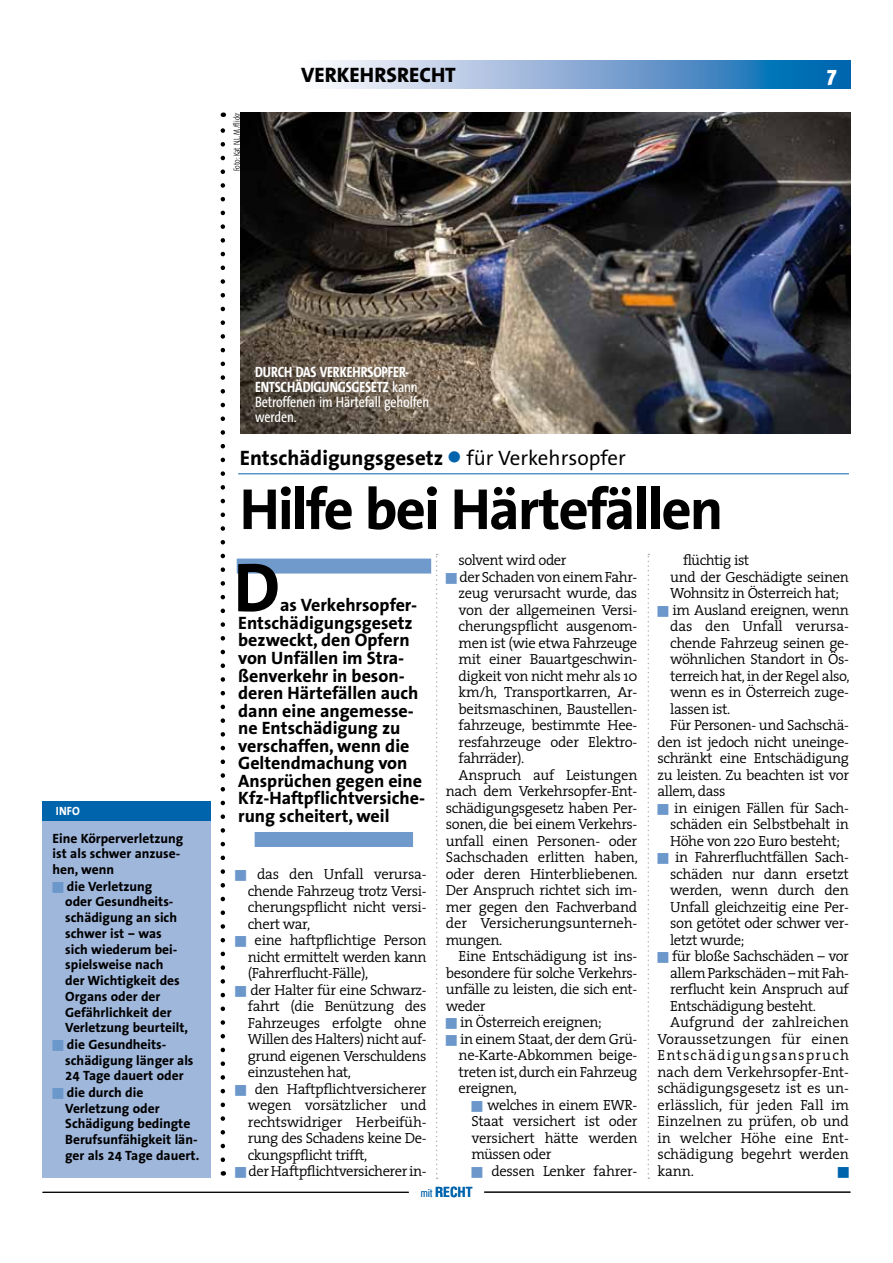
<style>
.page{position:relative;width:893px;height:1263px;background:#fff}
.page>*{position:absolute;margin:0;border:0;box-sizing:border-box;transform-origin:0 0}
.t1{font:700 70.05px "The Sans Correspondence";color:#000}
.t2{font:700 58.5px "The Sans Correspondence";letter-spacing:-.03em;color:#000}
.t3{font:700 21px "The Sans Correspondence";color:#000}
.t4{font:800 21px "The Sans";color:#000}
.t5{font:900 21px "Meta Plus";color:#fff}
.t6{font:700 18px/17.5px "The Sans Correspondence";color:#000}
.t7{font:700 15px/15px "The Sans Condensed";letter-spacing:-.01em;color:#fff}
.t8{font:300 14.7px/16.5px "The Serif";letter-spacing:-.025em;color:#000;text-align:justify}
.t9{font:300 14.7px "The Serif";letter-spacing:-.005em;color:#000}
.t10{font:300 14.7px "The Serif";color:#000}
.t11{font:300 14.7px "The Serif";letter-spacing:.08em;color:#000}
.t12{font:14.7px "Zapf Dingbats";color:#0064ad}
.t13{font:700 13.5px/15.8px "The Sans Correspondence";color:#000}
.t14{font:700 condensed 13.5px "Helvetica";color:#0064ad}
.t15{font:700 12px "The Sans Correspondence";color:#fff;scale:.92 1}
.t16{font:300 9px "The Sans Condensed";letter-spacing:-.01em;color:#000;scale:.9 1}
.s1{color:#6b97cb}
.s2{font-weight:400}
.s3{color:#0064ad}
.s4{font-weight:300;font-size:10.5px}
</style>
<div class="page">
<svg style="left:327px;top:60px;width:523px;height:28px;background:#7ca8d3"></svg>
<svg style="left:221px;top:113px;width:4px;height:1047px"></svg>
<div style="left:255px;top:832px;width:158px;height:15px;background:#709acc"></div>
<div style="left:237px;top:558px;width:194px;height:15px;background:#709acc"></div>
<hr style="left:238px;top:473px;width:611px;height:1px;background:#0064ad">
<svg style="left:436px;top:554px;width:2px;height:625px"></svg>
<svg style="left:648px;top:554px;width:1px;height:625px"></svg>
<div style="left:43px;top:801px;width:168px;height:376px;background:#a0b7dc"></div>
<div style="left:43px;top:801px;width:168px;height:20px;background:#0064ad"></div>
<hr style="left:43px;top:1192px;width:366px;height:1px;background:#000">
<hr style="left:484px;top:1192px;width:366px;height:1px;background:#000">
<img style="left:241px;top:112px;width:609px;height:321px">
<p class="t16" style="left:232px;top:171px;width:67px;rotate:-90deg">Foto: Kat N.L.M./flickr</p>
<h3 class="t4" style="left:301px;top:57px;width:156px">VERKEHRSRECHT</h3>
<h3 class="t5" style="left:827px;top:62px;width:11px">7</h3>
<p class="t15" style="left:56px;top:804px;width:26px">Info</p>
<p class="t13" style="left:52px;top:831px;width:132px">Eine Körperverletzung ist als schwer anzuse&shy;hen, wenn</p>
<p class="t13" style="left:65px;top:879px;width:124px;text-indent:-13px"><span class="s1">■</span> die Verletzung<br>oder Gesundheits&shy;schädigung an sich schwer ist – was<br>sich wiederum bei&shy;spielsweise nach<br>der Wichtigkeit des<br>Organs oder der<br>Gefährlichkeit der<br>Verletzung beurteilt,</p>
<p class="t13" style="left:65px;top:1037px;width:130px;text-indent:-13px"><span class="s1">■</span> die Gesundheits&shy;schädigung länger als<br>24 Tage dauert oder</p>
<p class="t13" style="left:65px;top:1085px;width:136px;text-indent:-13px"><span class="s1">■</span> die durch die<br>Verletzung oder<br>Schädigung bedingte<br>Berufsunfähigkeit län&shy;ger als 24 Tage dauert.</p>
<p class="t7" style="left:255px;top:365px;width:176px">DURCH DAS VERKEHRSOPFER-<br>ENTSCHÄDIGUNGSGESETZ <span class="s2">kann<br>Betroffenen im Härtefall geholfen werden.</span></p>
<h3 class="t3" style="left:240px;top:447px;width:388px">Entschädigungsgesetz <span class="s3">●</span> <span class="s2">für Verkehrsopfer</span></h3>
<h2 class="t2" style="left:240px;top:477px;width:485px">Hilfe bei Härtefällen</h2>
<h1 class="t1" style="left:234px;top:549px;width:48px">D</h1>
<p class="t6" style="left:238px;top:597px;width:188px;text-indent:42px">as Verkehrsopfer-<br>Entschädigungsgesetz bezweckt, den Opfern von Unfällen im Stra&shy;ßenverkehr in beson&shy;deren Härtefällen auch dann eine angemesse&shy;ne Entschädigung zu verschaffen, wenn die<br>Geltendmachung von<br>Ansprüchen gegen eine<br>Kfz-Haftpflichtversiche&shy;rung scheitert, weil</p>
<p class="t8" style="left:248px;top:865px;width:180px;text-indent:-13px"><span class="s1">■</span> das den Unfall verursa&shy;chende Fahrzeug trotz Versi&shy;cherungspflicht nicht versi&shy;chert war,</p>
<p class="t8" style="left:248px;top:931px;width:180px;text-indent:-13px"><span class="s1">■</span> eine haftpflichtige Person nicht ermittelt werden kann (Fahrerflucht-Fälle),</p>
<p class="t8" style="left:248px;top:981px;width:180px;text-indent:-13px"><span class="s1">■</span> der Halter für eine Schwarz&shy;fahrt (die Benützung des Fahrzeuges erfolgte ohne Willen des Halters) nicht auf&shy;grund eigenen Verschuldens einzustehen hat,</p>
<p class="t8" style="left:248px;top:1080px;width:180px;text-indent:-13px"><span class="s1">■</span> den Haftpflichtversicherer wegen vorsätzlicher und rechtswidriger Herbeifüh&shy;rung des Schadens keine De&shy;ckungspflicht trifft,</p>
<p class="t8" style="left:235px;top:1162px;width:193px"><span class="s1">■</span> der Haftpflichtversicherer in-</p>
<p class="t8" style="left:459px;top:552px;width:109px">solvent wird oder</p>
<p class="t8" style="left:446px;top:568px;width:193px"><span class="s1">■</span> der Schaden von einem Fahr-</p>
<p class="t8" style="left:459px;top:585px;width:180px">zeug verursacht wurde, das</p>
<p class="t8" style="left:459px;top:601px;width:180px">von der allgemeinen Versi-</p>
<p class="t8" style="left:459px;top:618px;width:180px">cherungspflicht ausgenom-</p>
<p class="t8" style="left:459px;top:634px;width:180px">men ist (wie etwa Fahrzeuge</p>
<p class="t8" style="left:459px;top:651px;width:180px">mit einer Bauartgeschwin-</p>
<p class="t8" style="left:459px;top:667px;width:180px">digkeit von nicht mehr als 10</p>
<p class="t8" style="left:459px;top:684px;width:180px">km/h, Transportkarren, Ar-</p>
<p class="t8" style="left:459px;top:700px;width:180px">beitsmaschinen, Baustellen-</p>
<p class="t8" style="left:459px;top:717px;width:180px">fahrzeuge, bestimmte Hee-</p>
<p class="t8" style="left:459px;top:733px;width:180px">resfahrzeuge oder Elektro-</p>
<p class="t8" style="left:459px;top:750px;width:67px">fahrräder).</p>
<p class="t8" style="left:459px;top:766px;width:180px">Anspruch auf Leistungen</p>
<p class="t8" style="left:446px;top:783px;width:193px">nach dem Verkehrsopfer-Ent-</p>
<p class="t8" style="left:446px;top:799px;width:193px">schädigungsgesetz haben Per-</p>
<p class="t8" style="left:446px;top:816px;width:193px">sonen, die bei einem Verkehrs-</p>
<p class="t8" style="left:446px;top:832px;width:193px">unfall einen Personen- oder</p>
<p class="t8" style="left:446px;top:849px;width:194px">Sachschaden erlitten haben,</p>
<p class="t8" style="left:446px;top:865px;width:193px">oder deren Hinterbliebenen.</p>
<p class="t8" style="left:446px;top:882px;width:193px">Der Anspruch richtet sich im-</p>
<p class="t8" style="left:446px;top:898px;width:193px">mer gegen den Fachverband</p>
<p class="t8" style="left:446px;top:915px;width:193px">der Versicherungsunterneh-</p>
<p class="t8" style="left:446px;top:931px;width:58px">mungen.</p>
<p class="t8" style="left:459px;top:948px;width:180px">Eine Entschädigung ist ins-</p>
<p class="t8" style="left:446px;top:964px;width:193px">besondere für solche Verkehrs-</p>
<p class="t8" style="left:446px;top:981px;width:193px">unfälle zu leisten, die sich ent-</p>
<p class="t8" style="left:446px;top:997px;width:41px">weder</p>
<p class="t8" style="left:446px;top:1014px;width:157px"><span class="s1">■</span> in Österreich ereignen;</p>
<p class="t8" style="left:459px;top:1030px;width:180px;text-indent:-13px"><span class="s1">■</span> in einem Staat, der dem Grü&shy;ne-Karte-Abkommen beige&shy;treten ist, durch ein Fahrzeug ereignen,</p>
<p class="t8" style="left:471px;top:1096px;width:168px"><span class="s1">■</span> welches in einem EWR-Staat versichert ist oder versichert hätte werden müssen oder</p>
<p class="t8" style="left:471px;top:1162px;width:167px"><span class="s1">■</span> dessen Lenker fahrer-</p>
<p class="t14" style="left:421px;top:1183px;width:53px"><span class="s4">mit</span> RECHT</p>
<p class="t8" style="left:670px;top:551px;width:180px;text-align:left;text-indent:13px">flüchtig ist<br>und der Geschädigte seinen<br>Wohnsitz in Österreich hat;</p>
<p class="t8" style="left:657px;top:601px;width:193px"><span class="s1">■</span> im Ausland ereignen, wenn</p>
<p class="t8" style="left:670px;top:617px;width:180px">das den Unfall verursa-</p>
<p class="t8" style="left:670px;top:634px;width:180px">chende Fahrzeug seinen ge-</p>
<p class="t8" style="left:670px;top:650px;width:180px">wöhnlichen Standort in Ös-</p>
<p class="t8" style="left:670px;top:667px;width:181px">terreich hat, in der Regel also,</p>
<p class="t8" style="left:670px;top:683px;width:180px">wenn es in Österreich zuge-</p>
<p class="t8" style="left:670px;top:700px;width:61px">lassen ist.</p>
<p class="t8" style="left:670px;top:716px;width:180px">Für Personen- und Sachschä-</p>
<p class="t8" style="left:657px;top:733px;width:193px">den ist jedoch nicht uneinge-</p>
<p class="t8" style="left:657px;top:749px;width:193px">schränkt eine Entschädigung</p>
<p class="t8" style="left:657px;top:766px;width:193px">zu leisten. Zu beachten ist vor</p>
<p class="t8" style="left:657px;top:782px;width:70px">allem, dass</p>
<p class="t8" style="left:670px;top:799px;width:180px;text-indent:-13px"><span class="s1">■</span> in einigen Fällen für Sach&shy;schäden ein Selbstbehalt in Höhe von 220 Euro besteht;</p>
<p class="t8" style="left:670px;top:848px;width:180px;text-indent:-13px"><span class="s1">■</span> in Fahrerfluchtfällen Sach&shy;schäden nur dann ersetzt werden, wenn durch den Unfall gleichzeitig eine Per&shy;son getötet oder schwer ver&shy;letzt wurde;</p>
<p class="t8" style="left:657px;top:947px;width:193px"><span class="s1">■</span> für bloße Sachschäden – vor</p>
<p class="t8" style="left:670px;top:964px;width:180px">allem Parkschäden – mit Fah-</p>
<p class="t8" style="left:670px;top:980px;width:180px">rerflucht kein Anspruch auf</p>
<p class="t8" style="left:670px;top:997px;width:147px">Entschädigung besteht.</p>
<p class="t10" style="left:670px;top:1010px;width:180px">Aufgrund der zahlreichen</p>
<p class="t10" style="left:657px;top:1026px;width:193px">Voraussetzungen für einen</p>
<p class="t11" style="left:657px;top:1043px;width:193px">Entschädigungsanspruch</p>
<p class="t8" style="left:657px;top:1063px;width:193px">nach dem Verkehrsopfer-Ent-</p>
<p class="t9" style="left:657px;top:1076px;width:193px">schädigungsgesetz ist es un-</p>
<p class="t9" style="left:657px;top:1092px;width:193px">erlässlich, für jeden Fall im</p>
<p class="t9" style="left:657px;top:1109px;width:193px">Einzelnen zu prüfen, ob und</p>
<p class="t10" style="left:657px;top:1125px;width:193px">in welcher Höhe eine Ent-</p>
<p class="t9" style="left:657px;top:1142px;width:193px">schädigung begehrt werden</p>
<p class="t8" style="left:657px;top:1162px;width:38px">kann.</p>
<p class="t12" style="left:838px;top:1164px;width:13px">■</p>
</div>
